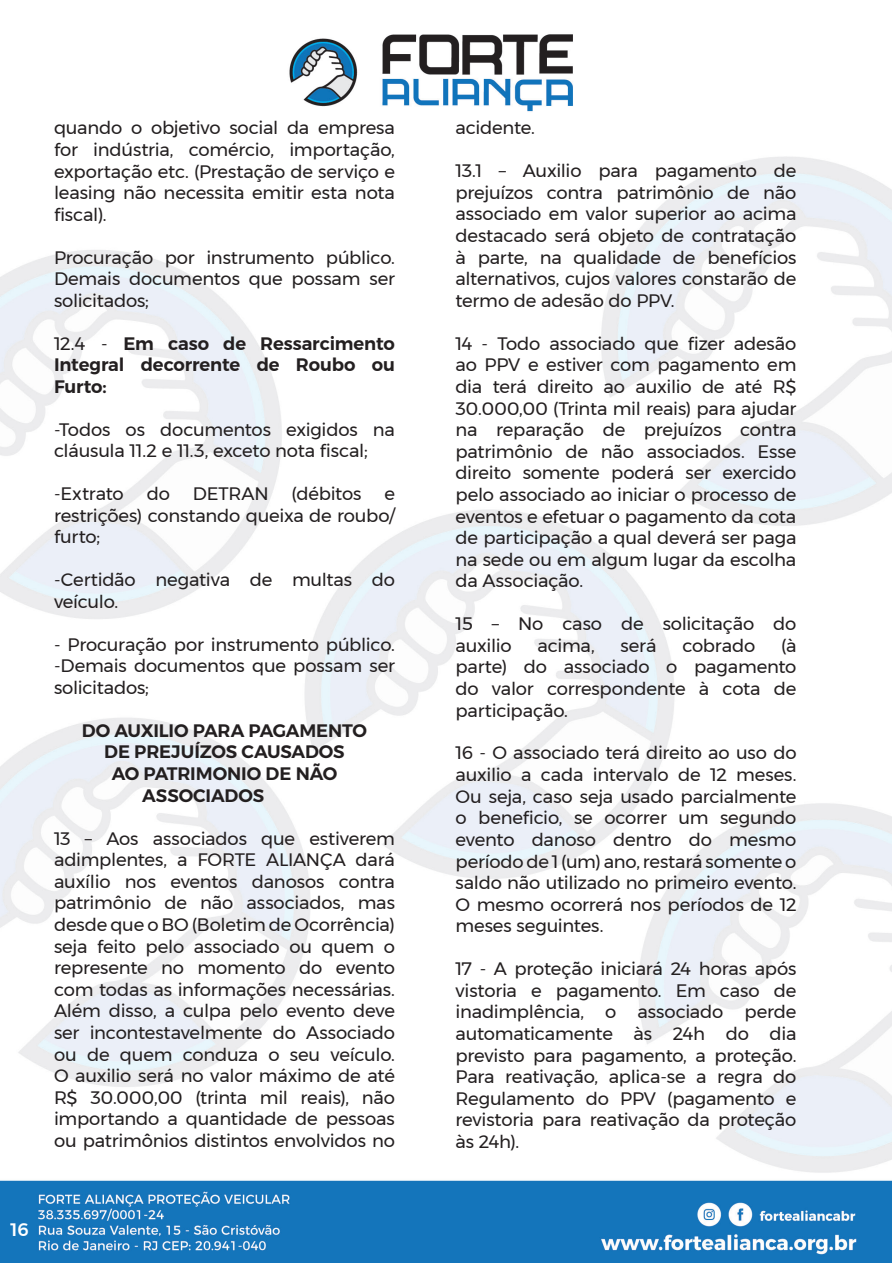
<style>
.page{position:relative;width:893px;height:1263px;background:#fff}
.page>*{position:absolute;margin:0;border:0;box-sizing:border-box;transform-origin:0 0}
.Texto_corrido{font:18px/21.6px "Montserrat";letter-spacing:-.01em;color:#231f20;text-align:justify}
.Subtítulo{font:600 18px "Montserrat";letter-spacing:-.01em;color:#231f20}
.Texto_corrido-2{font:600 18px/21.6px "Montserrat";letter-spacing:-.01em;color:#231f20;text-align:justify}
.t1{font:500 18px "Montserrat";color:#fff}
.s1{font-weight:400}
</style>
<div class="page">
<img style="left:0;top:34px;width:892px;height:1229px">
<p class="Texto_corrido" style="left:54px;top:117px;width:342px">quando o objetivo social da empresa for indústria, comércio, importação, exportação etc. (Prestação de serviço e leasing não necessita emitir esta nota fiscal).</p>
<p class="Texto_corrido" style="left:54px;top:246px;width:342px">Procuração por instrumento público.<br>Demais documentos que possam ser solicitados;</p>
<p class="Texto_corrido-2" style="left:54px;top:332px;width:342px"><span class="s1">12.4 -</span> Em caso de Ressarcimento Integral decorrente de Roubo ou Furto:</p>
<p class="Texto_corrido" style="left:54px;top:418px;width:342px">-Todos os documentos exigidos na cláusula 11.2 e 11.3, exceto nota fiscal;</p>
<p class="Texto_corrido" style="left:54px;top:483px;width:71px">-Extrato</p>
<p class="Texto_corrido" style="left:147px;top:483px;width:25px">do</p>
<p class="Texto_corrido" style="left:193px;top:483px;width:77px">DETRAN</p>
<p class="Texto_corrido" style="left:292px;top:483px;width:71px">(débitos</p>
<p class="Texto_corrido" style="left:54px;top:483px;width:342px;text-indent:330px">e restrições) constando queixa de roubo/ furto;</p>
<p class="Texto_corrido" style="left:54px;top:569px;width:342px">-Certidão negativa de multas do veículo.</p>
<p class="Texto_corrido" style="left:54px;top:633px;width:342px">- Procuração por instrumento público. -Demais documentos que possam ser solicitados;</p>
<p class="Subtítulo" style="left:82px;top:716px;width:287px">DO AUXILIO PARA PAGAMENTO</p>
<p class="Subtítulo" style="left:104px;top:738px;width:242px">DE PREJUÍZOS CAUSADOS</p>
<p class="Subtítulo" style="left:112px;top:759px;width:227px">AO PATRIMONIO DE NÃO</p>
<p class="Subtítulo" style="left:142px;top:781px;width:123px">ASSOCIADOS</p>
<p class="Texto_corrido" style="left:54px;top:827px;width:342px">13 – Aos associados que estiverem adimplentes, a FORTE ALIANÇA dará auxílio nos eventos danosos contra patrimônio de não associados, mas desde que o BO (Boletim de Ocorrência) seja feito pelo associado ou quem o represente no momento do evento com todas as informações necessárias.<br>Além disso, a culpa pelo evento deve ser incontestavelmente do Associado ou de quem conduza o seu veículo.<br>O auxilio será no valor máximo de até R$ 30.000,00 (trinta mil reais), não importando a quantidade de pessoas ou patrimônios distintos envolvidos no</p>
<p class="t1" style="left:11px;top:1215px;width:20px">16</p>
<p class="Texto_corrido" style="left:455px;top:117px;width:81px">acidente.</p>
<p class="Texto_corrido" style="left:455px;top:160px;width:342px">13.1 – Auxilio para pagamento de prejuízos contra patrimônio de não associado em valor superior ao acima destacado será objeto de contratação à parte, na qualidade de benefícios alternativos, cujos valores constarão de termo de adesão do PPV.</p>
<p class="Texto_corrido" style="left:455px;top:332px;width:342px">14 - Todo associado que fizer adesão ao PPV e estiver com pagamento em dia terá direito ao auxilio de até R$ 30.000,00 (Trinta mil reais) para ajudar na reparação de prejuízos contra patrimônio de não associados. Esse direito somente poderá ser exercido pelo associado ao iniciar o processo de eventos e efetuar o pagamento da cota de participação a qual deverá ser paga na sede ou em algum lugar da escolha da Associação.</p>
<p class="Texto_corrido" style="left:455px;top:613px;width:342px">15 – No caso de solicitação do auxilio</p>
<p class="Texto_corrido" style="left:455px;top:634px;width:342px;text-indent:326px">(à parte) do associado o pagamento do valor correspondente à cota de participação.</p>
<p class="Texto_corrido" style="left:455px;top:742px;width:342px">16 - O associado terá direito ao uso do auxilio a cada intervalo de 12 meses.<br>Ou seja, caso seja usado parcialmente o beneficio, se ocorrer um segundo evento danoso dentro do mesmo período de 1 (um) ano, restará somente o saldo não utilizado no primeiro evento.<br>O mesmo ocorrerá nos períodos de 12 meses seguintes.</p>
<p class="Texto_corrido" style="left:455px;top:958px;width:342px">17 - A proteção iniciará 24 horas após vistoria e pagamento. Em caso de inadimplência, o associado perde automaticamente às 24h do dia previsto para pagamento, a proteção.<br>Para reativação, aplica-se a regra do Regulamento do PPV (pagamento e revistoria para reativação da proteção às 24h).</p>
<p class="Texto_corrido" style="left:537px;top:634px;width:59px">acima,</p>
<p class="Texto_corrido" style="left:620px;top:634px;width:37px">será</p>
<p class="Texto_corrido" style="left:682px;top:634px;width:74px">cobrado</p>
</div>
